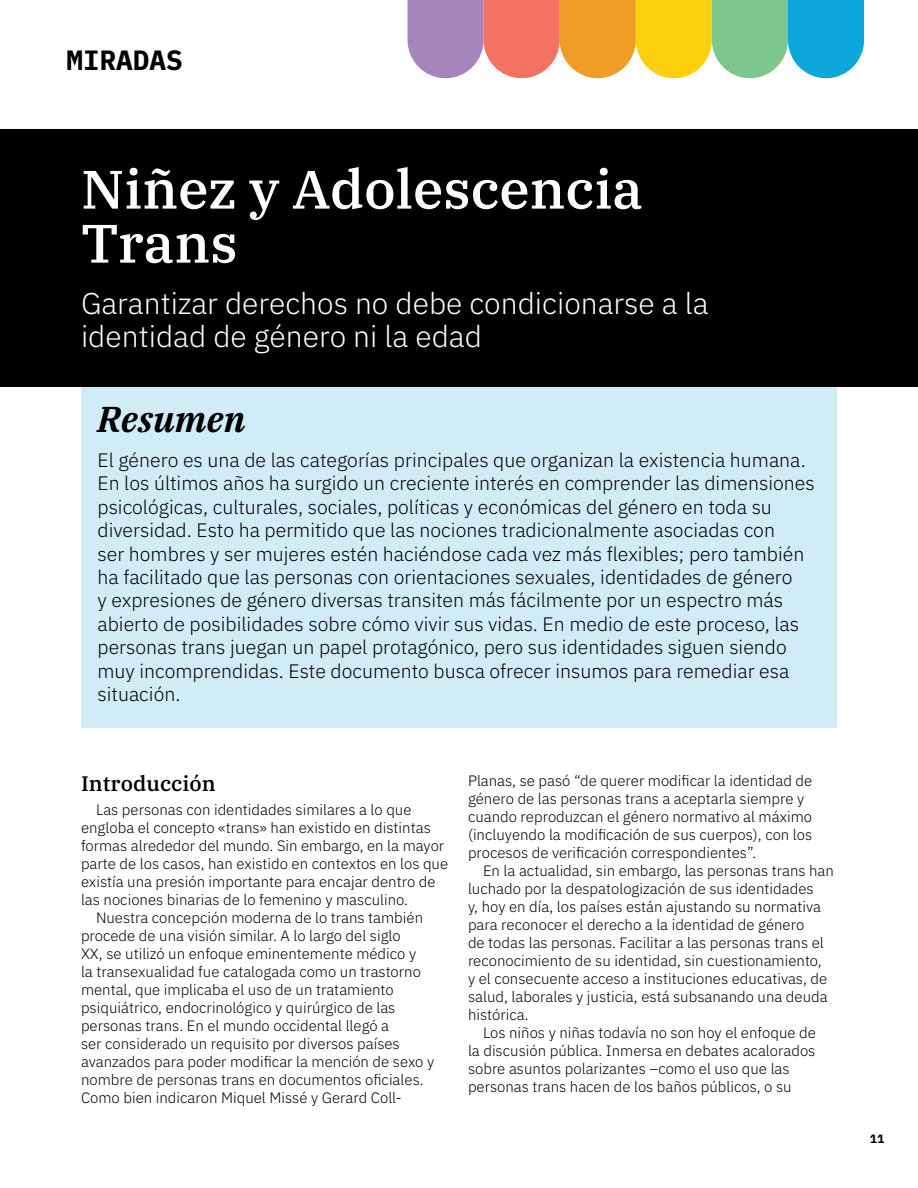
<style>
.page{position:relative;width:918px;height:1188px;background:#fff}
.page>*{position:absolute;margin:0;border:0;box-sizing:border-box;transform-origin:0 0}
.t1{font:500 54px/54px "IBM Plex Serif";color:#fff}
.t2{font:italic 600 36px "IBM Plex Serif";color:#000}
.t3{font:300 30px/33px "IBM Plex Sans";color:#fff}
.t4{font:700 27.9px "IBM Plex Mono";color:#000}
.t5{font:500 21px "IBM Plex Serif";color:#000}
.t6{font:300 19.5px/23.4px "IBM Plex Sans";color:#000}
.t7{font:300 15px/18px "IBM Plex Sans";color:#000}
.t8{font:700 12px "IBM Plex Sans";color:#000}
</style>
<div class="page">
<svg style="left:408px;top:0;width:456px;height:78px;background:#b5ac83"></svg>
<div style="left:0;top:129px;width:918px;height:258px;background:#000"></div>
<div style="left:81px;top:387px;width:756px;height:341px;background:#d0edf7"></div>
<h3 class="t4" style="left:66px;top:38px;width:118px">MIRADAS</h3>
<h1 class="t1" style="left:81px;top:158px;width:564px">Niñez y Adolescencia<br>Trans</h1>
<h3 class="t3" style="left:81px;top:284px;width:629px">Garantizar derechos no debe condicionarse a la identidad de género ni la edad</h3>
<h2 class="t2" style="left:98px;top:391px;width:150px">Resumen</h2>
<p class="t6" style="left:98px;top:447px;width:719px">El género es una de las categorías principales que organizan la existencia humana.<br>En los últimos años ha surgido un creciente interés en comprender las dimensiones psicológicas, culturales, sociales, políticas y económicas del género en toda su diversidad. Esto ha permitido que las nociones tradicionalmente asociadas con<br>ser hombres y ser mujeres estén haciéndose cada vez más flexibles; pero también ha facilitado que las personas con orientaciones sexuales, identidades de género<br>y expresiones de género diversas transiten más fácilmente por un espectro más abierto de posibilidades sobre cómo vivir sus vidas. En medio de este proceso, las personas trans juegan un papel protagónico, pero sus identidades siguen siendo muy incomprendidas. Este documento busca ofrecer insumos para remediar esa situación.</p>
<h3 class="t5" style="left:81px;top:767px;width:136px">Introducción</h3>
<p class="t7" style="left:96px;top:799px;width:317px">Las personas con identidades similares a lo que</p>
<p class="t7" style="left:81px;top:817px;width:351px">engloba el concepto «trans» han existido en distintas</p>
<p class="t7" style="left:81px;top:835px;width:365px">formas alrededor del mundo. Sin embargo, en la mayor</p>
<p class="t7" style="left:81px;top:853px;width:369px">parte de los casos, han existido en contextos en los que</p>
<p class="t7" style="left:81px;top:871px;width:356px">existía una presión importante para encajar dentro de</p>
<p class="t7" style="left:81px;top:889px;width:329px">las nociones binarias de lo femenino y masculino.</p>
<p class="t7" style="left:96px;top:907px;width:329px">Nuestra concepción moderna de lo trans también</p>
<p class="t7" style="left:81px;top:925px;width:321px">procede de una visión similar. A lo largo del siglo</p>
<p class="t7" style="left:81px;top:943px;width:337px">XX, se utilizó un enfoque eminentemente médico y</p>
<p class="t7" style="left:81px;top:961px;width:341px">la transexualidad fue catalogada como un trastorno</p>
<p class="t7" style="left:81px;top:979px;width:314px">mental, que implicaba el uso de un tratamiento</p>
<p class="t7" style="left:81px;top:997px;width:316px">psiquiátrico, endocrinológico y quirúrgico de las</p>
<p class="t7" style="left:81px;top:1015px;width:310px">personas trans. En el mundo occidental llegó a</p>
<p class="t7" style="left:81px;top:1033px;width:320px">ser considerado un requisito por diversos países</p>
<p class="t7" style="left:81px;top:1051px;width:355px">avanzados para poder modificar la mención de sexo y</p>
<p class="t7" style="left:81px;top:1069px;width:344px">nombre de personas trans en documentos oficiales.</p>
<p class="t7" style="left:81px;top:1087px;width:322px">Como bien indicaron Miquel Missé y Gerard Coll-</p>
<p class="t7" style="left:468px;top:771px;width:346px">Planas, se pasó “de querer modificar la identidad de género de las personas trans a aceptarla siempre y cuando reproduzcan el género normativo al máximo (incluyendo la modificación de sus cuerpos), con los procesos de verificación correspondientes”.</p>
<p class="t7" style="left:468px;top:861px;width:367px;text-indent:15px">En la actualidad, sin embargo, las personas trans han luchado por la despatologización de sus identidades<br>y, hoy en día, los países están ajustando su normativa para reconocer el derecho a la identidad de género<br>de todas las personas. Facilitar a las personas trans el reconocimiento de su identidad, sin cuestionamiento,<br>y el consecuente acceso a instituciones educativas, de salud, laborales y justicia, está subsanando una deuda histórica.</p>
<p class="t7" style="left:468px;top:1023px;width:349px;text-indent:15px">Los niños y niñas todavía no son hoy el enfoque de la discusión pública. Inmersa en debates acalorados sobre asuntos polarizantes –como el uso que las personas trans hacen de los baños públicos, o su</p>
<p class="t8" style="left:870px;top:1130px;width:16px">11</p>
</div>
